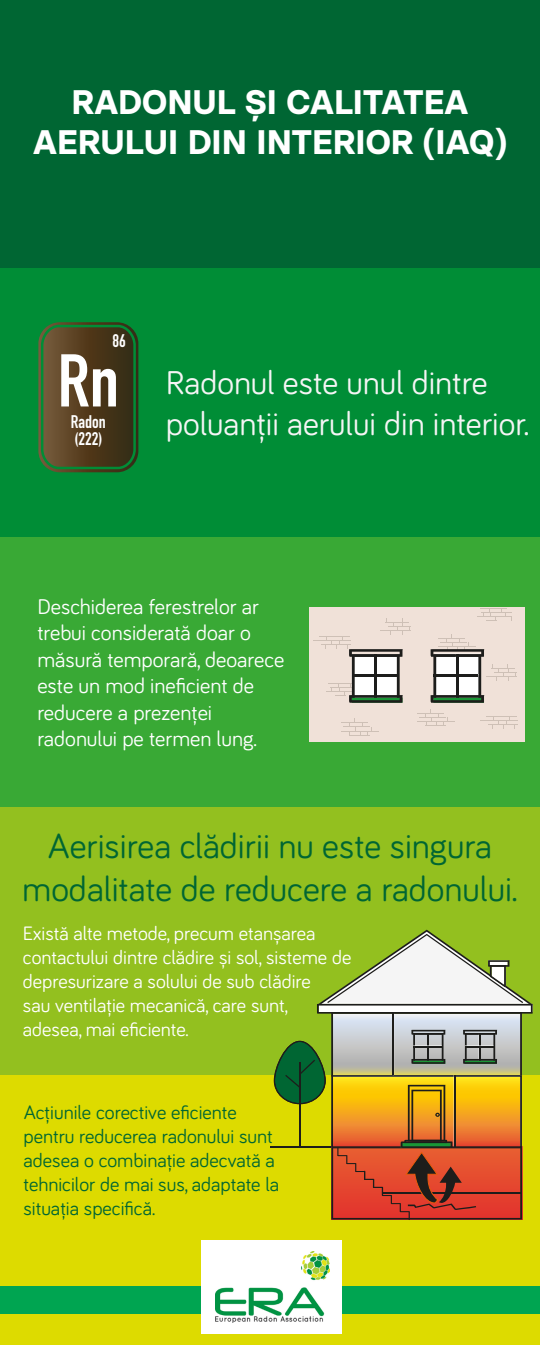
<style>
.page{position:relative;width:540px;height:1345px;background:#fff}
.page>*{position:absolute;margin:0;border:0;box-sizing:border-box;transform-origin:0 0}
.t1{font:700 73.3px "DIN Condensed";color:#fff}
.t2{font:36px/43.2px "Bariol";color:#063;text-align:center}
.t3{font:34px/40.8px "Bariol";color:#f5f5f5}
.t4{font:700 34px/40.8px "Basier Circle";color:#fff;text-align:center}
.t5{font:22px/26.4px "Bariol";color:#fff}
.t6{font:20px/24px "Bariol";color:#fff}
.t7{font:20px/24px "Bariol";color:#063}
.t8{font:700 18px "DIN Condensed";color:#fff}
</style>
<div class="page">
<div style="left:0;top:0;width:540px;height:269px;background:#063"></div>
<div style="left:0;top:268px;width:540px;height:270px;background:#008d36"></div>
<svg style="left:38px;top:322px;width:101px;height:151px;background:#494623"></svg>
<div style="left:0;top:537px;width:540px;height:270px;background:#39a935"></div>
<div style="left:309px;top:607px;width:216px;height:134px;background:#f0e1d8"></div>
<hr style="left:480px;top:720px;width:37px;height:1px;background:#cec0b6">
<hr style="left:486px;top:716px;width:31px;height:1px;background:#cec0b6">
<svg style="left:488px;top:717px;width:29px;height:11px"></svg>
<hr style="left:418px;top:721px;width:37px;height:1px;background:#cec0b6">
<svg style="left:418px;top:709px;width:30px;height:17px"></svg>
<hr style="left:313px;top:640px;width:37px;height:1px;background:#cec0b6">
<hr style="left:319px;top:636px;width:31px;height:1px;background:#cec0b6">
<hr style="left:487px;top:676px;width:30px;height:1px;background:#cec0b6">
<svg style="left:491px;top:664px;width:26px;height:16px"></svg>
<hr style="left:482px;top:612px;width:30px;height:1px;background:#cec0b6">
<hr style="left:477px;top:616px;width:35px;height:1px;background:#cec0b6">
<svg style="left:480px;top:608px;width:26px;height:13px"></svg>
<hr style="left:342px;top:731px;width:37px;height:1px;background:#cec0b6">
<svg style="left:342px;top:719px;width:30px;height:17px"></svg>
<svg style="left:431px;top:634px;width:53px;height:68px"></svg>
<svg style="left:321px;top:618px;width:90px;height:84px"></svg>
<div style="left:0;top:807px;width:540px;height:269px;background:#93c01f"></div>
<div style="left:0;top:1075px;width:540px;height:269px;background:#dddb00"></div>
<div style="left:0;top:1286px;width:540px;height:28px;background:#00a551"></div>
<div style="left:201px;top:1239px;width:141px;height:93px;background:#fff"></div>
<img style="left:215px;top:1251px;width:114px;height:70px">
<hr style="left:271px;top:1146px;width:251px;height:1px;background:#1d1d1b">
<svg style="left:274px;top:929px;width:259px;height:290px"></svg>
<h3 class="t4" style="left:33px;top:81px;width:475px">RADONUL ȘI CALITATEA<br>AERULUI DIN INTERIOR (IAQ)</h3>
<p class="t8" style="left:112px;top:329px;width:15px">86</p>
<h1 class="t1" style="left:58px;top:331px;width:63px">Rn</h1>
<p class="t8" style="left:74px;top:427px;width:30px">(222)</p>
<p class="t8" style="left:71px;top:410px;width:36px">Radon</p>
<h3 class="t3" style="left:166px;top:360px;width:365px">Radonul este unul dintre poluanții aerului din interior.</h3>
<p class="t5" style="left:37px;top:592px;width:248px">Deschiderea ferestrelor ar trebui considerată doar o măsură temporară, deoarece este un mod ineficient de reducere a prezenței radonului pe termen lung.</p>
<h2 class="t2" style="left:22px;top:822px;width:497px">Aerisirea clădirii nu este singura modalitate de reducere a radonului.</h2>
<p class="t6" style="left:23px;top:920px;width:330px">Există alte metode, precum etanșarea contactului dintre clădire și sol, sisteme de depresurizare a solului de sub clădire<br>sau ventilație mecanică, care sunt, adesea, mai eficiente.</p>
<p class="t7" style="left:23px;top:1099px;width:257px">Acțiunile corective eficiente pentru reducerea radonului sunt adesea o combinație adecvată a tehnicilor de mai sus, adaptate la situația specifică.</p>
</div>
